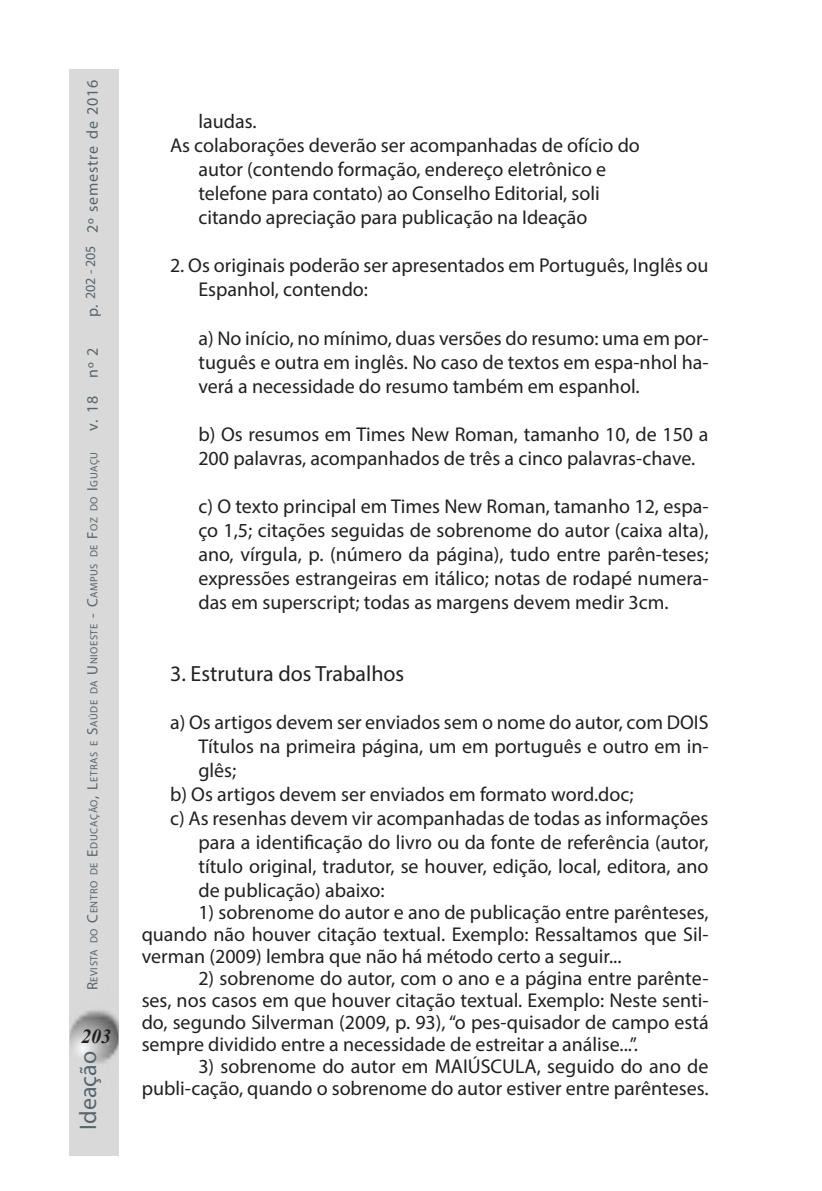
<style>
.page{position:relative;width:822px;height:1191px;background:#fff}
.page>*{position:absolute;margin:0;border:0;box-sizing:border-box;transform-origin:0 0}
.t1{font:24px "Myriad Pro";color:#54656e}
.t2{font:22px "Myriad Pro";color:#231f20}
.t3{font:20px/24px "Myriad Pro";color:#231f20;text-align:justify}
.t4{font:italic 700 20px "Times New Roman";color:#231f20}
.t5{font:16px "Myriad Pro";letter-spacing:.05em;color:#54656e}
.t6{font:14px "Myriad Pro";color:#54656e}
.t7{font:10.4px "Myriad Pro";letter-spacing:.055em;color:#54656e}
.s1{font-size:15px}
</style>
<div class="page">
<div style="left:70px;top:70px;width:49px;height:1085px;background:#d9d9d9"></div>
<p class="t5" style="left:83px;top:233px;width:155px;rotate:-90deg">2º semestre de 2016</p>
<p class="t6" style="left:82px;top:299px;width:55px;rotate:-90deg">202 - 205</p>
<p class="t5" style="left:83px;top:317px;width:14px;rotate:-90deg">p.</p>
<p class="t5" style="left:83px;top:431px;width:85px;rotate:-90deg">v. 18 nº 2</p>
<p class="t7" style="left:88px;top:990px;width:540px;rotate:-90deg"><span class="s1">R</span>evista do <span class="s1">C</span>entro de <span class="s1">E</span>ducação<span class="s1">, L</span>etras e <span class="s1">S</span>aúde da <span class="s1">U</span> nioeste <span class="s1">- C</span>ampus de <span class="s1">F</span>oz do <span class="s1">I</span> guaçu</p>
<p class="t4" style="left:81px;top:1022px;width:31px">203</p>
<p class="t1" style="left:73px;top:1129px;width:80px;rotate:-90deg">Ideação</p>
<p class="t3" style="left:198px;top:109px;width:60px">laudas.</p>
<p class="t3" style="left:198px;top:133px;width:443px;text-align:left;text-indent:-28px">As colaborações deverão ser acompanhadas de ofício do autor (contendo formação, endereço eletrônico e telefone para contato) ao Conselho Editorial, soli citando apreciação para publicação na Ideação</p>
<p class="t3" style="left:198px;top:253px;width:512px;text-indent:-28px">2. Os originais poderão ser apresentados em Português, Inglês ou<br>Espanhol, contendo:</p>
<p class="t3" style="left:198px;top:325px;width:512px">a) No início, no mínimo, duas versões do resumo: uma em por&shy;tuguês e outra em inglês. No caso de textos em espa-nhol ha&shy;verá a necessidade do resumo também em espanhol.</p>
<p class="t3" style="left:198px;top:421px;width:512px">b) Os resumos em Times New Roman, tamanho 10, de 150 a<br>200 palavras, acompanhados de três a cinco palavras-chave.</p>
<p class="t3" style="left:198px;top:493px;width:512px">c) O texto principal em Times New Roman, tamanho 12, espa&shy;ço 1,5; citações seguidas de sobrenome do autor (caixa alta), ano, vírgula, p. (número da página), tudo entre parên-teses; expressões estrangeiras em itálico; notas de rodapé numera&shy;das em superscript; todas as margens devem medir 3cm.</p>
<p class="t2" style="left:170px;top:659px;width:236px">3. Estrutura dos Trabalhos</p>
<p class="t3" style="left:198px;top:709px;width:512px;text-indent:-28px">a) Os artigos devem ser enviados sem o nome do autor, com DOIS Títulos na primeira página, um em português e outro em in&shy;glês;</p>
<p class="t3" style="left:170px;top:781px;width:465px">b) Os artigos devem ser enviados em formato word.doc;</p>
<p class="t3" style="left:198px;top:805px;width:512px;text-indent:-28px">c) As resenhas devem vir acompanhadas de todas as informações para a identificação do livro ou da fonte de referência (autor, título original, tradutor, se houver, edição, local, editora, ano de publicação) abaixo:</p>
<p class="t3" style="left:142px;top:900px;width:568px;line-height:22px;text-indent:57px">1) sobrenome do autor e ano de publicação entre parênteses, quando não houver citação textual. Exemplo: Ressaltamos que Sil&shy;verman (2009) lembra que não há método certo a seguir...</p>
<p class="t3" style="left:142px;top:966px;width:568px;line-height:22px;text-indent:57px">2) sobrenome do autor, com o ano e a página entre parênte&shy;ses, nos casos em que houver citação textual. Exemplo: Neste senti&shy;do, segundo Silverman (2009, p. 93), “o pes-quisador de campo está sempre dividido entre a necessidade de estreitar a análise...”.</p>
<p class="t3" style="left:142px;top:1054px;width:568px;line-height:22px;text-align:right">3) sobrenome do autor em MAIÚSCULA, seguido do ano de publi-cação, quando o sobrenome do autor estiver entre parênteses.</p>
</div>
